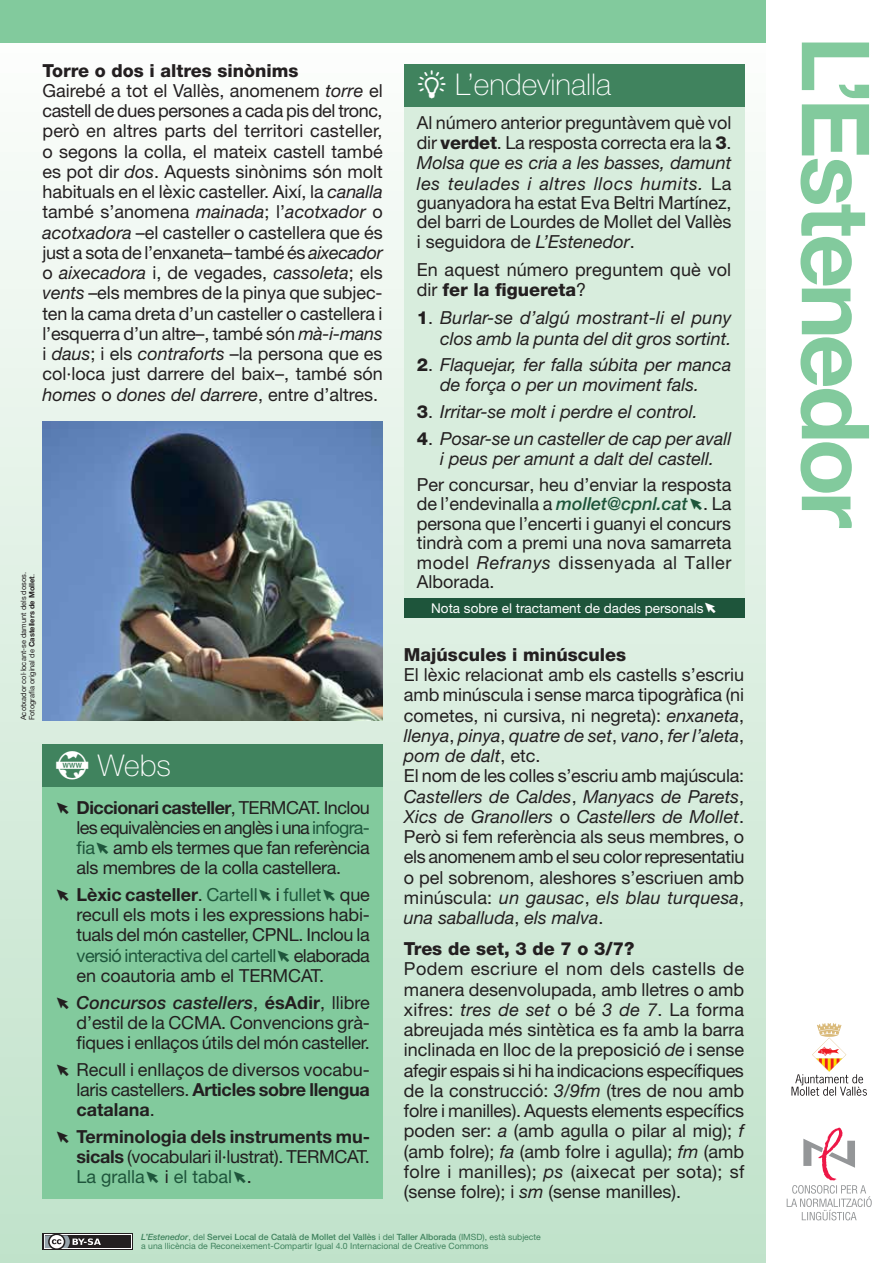
<style>
.page{position:relative;width:893px;height:1263px;background:#fff}
.page>*{position:absolute;margin:0;border:0;box-sizing:border-box;transform-origin:0 0}
.t1{font:100 30px "Helvetica Neue LT Std";color:#fff}
.t2{font:18px/20.2px "Helvetica Neue LT Std";color:#231f20;text-align:justify}
.t3{font:italic 18px/20.2px "Helvetica Neue LT Std";color:#231f20;text-align:center}
.t4{font:700 18px/20.2px "Helvetica Neue LT Std";color:#231f20;text-align:justify}
.t5{font:800 18px "Helvetica Neue LT Std";color:#231f20}
.t6{font:13.5px "Helvetica Neue LT Std";color:#fff}
.t7{font:8.7px/8.7px "Helvetica Neue LT Std";color:#40835e}
.t8{font:7.5px/8.2px "Helvetica Neue LT Std";color:#231f20}
.s1{font-weight:800}
.s2{font-style:italic}
.s3{font-weight:700}
.s4{font-family:"Estenedor";font-weight:400}
.s5{font-family:"Estenedor";font-size:15px}
.s6{color:#1e553b}
.s7{font-family:"Estenedor";font-size:15px;color:#1e553b}
.s8{font-weight:500;font-style:italic}
.s9{font-family:"Estenedor";font-weight:400;font-size:15px}
.s10{font-weight:400}
.s11{font-weight:400;color:#1e553b}
.s12{font-family:"Estenedor";font-weight:400;font-size:15px;color:#1e553b}
.s13{font-weight:800;font-style:normal}
.s14{font-style:normal}
.s15{font-weight:500;font-style:italic;color:#1e553b}
.s16{font-family:"Estenedor"}
.s17{font-weight:500}
</style>
<div class="page">
<div style="left:0;top:9px;width:765px;height:1254px;background:linear-gradient(to bottom,#fcfdfc,#c0e2ca)"></div>
<div style="left:0;top:0;width:765px;height:43px;background:#82ca9d"></div>
<svg style="left:791px;top:1023px;width:76px;height:73px"></svg>
<svg style="left:787px;top:1127px;width:85px;height:93px"></svg>
<div style="left:43px;top:1233px;width:90px;height:17px;background:#fff"></div>
<svg style="left:44px;top:1235px;width:87px;height:13px"></svg>
<div style="left:45px;top:1235px;width:85px;height:13px;background:#231f20"></div>
<svg style="left:45px;top:1233px;width:56px;height:17px"></svg>
<svg style="left:800px;top:43px;width:69px;height:485px"></svg>
<div style="left:404px;top:106px;width:340px;height:492px;background:#d8eddd"></div>
<div style="left:404px;top:64px;width:340px;height:42px;background:#40835e"></div>
<div style="left:404px;top:598px;width:340px;height:20px;background:#1e553b"></div>
<div style="left:43px;top:776px;width:340px;height:423px;background:#82ca9d"></div>
<div style="left:43px;top:744px;width:340px;height:43px;background:#40835e"></div>
<img style="left:43px;top:421px;width:340px;height:300px">
<p class="t2" style="left:43px;top:60px;width:342px;text-align:left"><span class="s1">Torre o dos i altres sinònims<br></span>Gairebé a tot el Vallès, anomenem <span class="s2">torre</span> el castell de dues persones a cada pis del tronc, però en altres parts del territori casteller, o segons la colla, el mateix castell també es pot dir <span class="s2">dos</span>. Aquests sinònims són molt habituals en el lèxic casteller. Així, la <span class="s2">canalla </span>també s’anomena <span class="s2">mainada</span>; l’<span class="s2">acotxador</span> o <span class="s2">acotxadora</span> –el casteller o castellera que és just a sota de l’enxaneta– també és <span class="s2">aixecador </span>o <span class="s2">aixecadora</span> i, de vegades, <span class="s2">cassoleta</span>; els <span class="s2">vents</span> –els membres de la pinya que subjec&shy;ten la cama dreta d’un casteller o castellera i l’esquerra d’un altre–, també són <span class="s2">mà-i-mans </span>i <span class="s2">daus</span>; i els <span class="s2">contraforts</span> –la persona que es col·loca just darrere del baix–, també són <span class="s2">homes</span> o <span class="s2">dones del darrere</span>, entre d’altres.</p>
<p class="t8" style="left:19px;top:720px;width:150px;rotate:-90deg">Acotxador col·locant-se damunt dels dosos.<br>Fotografia original de <span class="s3">Castellers de Mollet</span>.</p>
<h1 class="t1" style="left:55px;top:748px;width:117px"><span class="s4">A</span> Webs</h1>
<p class="t2" style="left:77px;top:797px;width:295px;text-indent:-21px"><span class="s5">a</span> <span class="s3">Diccionari casteller</span>, TERMCAT. Inclou les equivalències en anglès i una <span class="s6">infogra&shy;fia</span><span class="s7">a</span> amb els termes que fan referència als membres de la colla castellera.</p>
<p class="t2" style="left:77px;top:884px;width:295px;text-indent:-21px"><span class="s5">a</span> <span class="s3">Lèxic casteller</span>. <span class="s6">Cartell</span><span class="s7">a</span> i <span class="s6">fullet</span><span class="s7">a</span> que recull els mots i les expressions habi&shy;tuals del món casteller, CPNL. Inclou la <span class="s6">versió interactiva del cartell</span><span class="s7">a</span> elaborada en coautoria amb el TERMCAT.</p>
<p class="t2" style="left:77px;top:992px;width:295px;text-indent:-21px"><span class="s5">a</span> <span class="s8">Concursos castellers</span>, <span class="s3">ésAdir</span>, llibre d’estil de la CCMA. Convencions grà&shy;fiques i enllaços útils del món casteller.</p>
<p class="t2" style="left:77px;top:1059px;width:295px;text-indent:-21px"><span class="s5">a</span> Recull i enllaços de diversos vocabu&shy;laris castellers. <span class="s3">Articles sobre llengua catalana</span>.</p>
<p class="t4" style="left:77px;top:1126px;width:295px;text-indent:-21px"><span class="s9">a</span> Terminologia dels instruments mu&shy;sicals <span class="s10">(vocabulari il·lustrat). TERMCAT.<br></span><span class="s11">La gralla</span><span class="s12">a</span> <span class="s10">i</span> <span class="s11">el tabal</span><span class="s12">a</span><span class="s10">.</span></p>
<h1 class="t1" style="left:417px;top:67px;width:196px"><span class="s4">d</span> L’endevinalla</h1>
<p class="t2" style="left:417px;top:112px;width:316px;line-height:19.8px">Al número anterior preguntàvem què vol dir <span class="s1">verdet</span>. La resposta correcta era la <span class="s1">3</span>.<br><span class="s2">Molsa que es cria a les basses, damunt les teulades i altres llocs humits.</span> La guanyadora ha estat Eva Beltri Martínez, del barri de Lourdes de Mollet del Vallès i seguidora de <span class="s2">L’Estenedor</span>.</p>
<p class="t2" style="left:417px;top:260px;width:316px;line-height:19.5px">En aquest número preguntem què vol dir <span class="s1">fer la figuereta</span>?</p>
<p class="t3" style="left:417px;top:307px;width:316px;text-align:right"><span class="s13">1</span><span class="s14">.</span> Burlar-se d’algú mostrant-li el puny clos amb la punta del dit gros sortint.</p>
<p class="t3" style="left:417px;top:354px;width:316px"><span class="s13">2</span><span class="s14">.</span> Flaquejar, fer falla súbita per manca de força o per un moviment fals.</p>
<p class="t3" style="left:417px;top:401px;width:283px"><span class="s13">3</span><span class="s14">.</span> Irritar-se molt i perdre el control.</p>
<p class="t3" style="left:417px;top:428px;width:316px"><span class="s13">4</span><span class="s14">.</span> Posar-se un casteller de cap per avall i peus per amunt a dalt del castell.</p>
<p class="t2" style="left:417px;top:474px;width:316px;line-height:19.5px">Per concursar, heu d’enviar la resposta de l’endevinalla a <span class="s15">mollet@cpnl.cat</span><span class="s7">a</span>. La persona que l’encerti i guanyi el concurs tindrà com a premi una nova samarreta model <span class="s2">Refranys</span> dissenyada al Taller Alborada.</p>
<p class="t6" style="left:431px;top:600px;width:287px">Nota sobre el tractament de dades personals<span class="s16">a</span></p>
<p class="t5" style="left:404px;top:644px;width:224px">Majúscules i minúscules</p>
<p class="t2" style="left:404px;top:664px;width:342px;text-align:left">El lèxic relacionat amb els castells s’escriu amb minúscula i sense marca tipogràfica (ni cometes, ni cursiva, ni negreta): <span class="s2">enxaneta</span>, <span class="s2">llenya</span>, <span class="s2">pinya</span>, <span class="s2">quatre de set</span>, <span class="s2">vano</span>, <span class="s2">fer l’aleta</span>, <span class="s2">pom de dalt</span>, etc.<br>El nom de les colles s’escriu amb majúscula:<br><span class="s2">Castellers de Caldes</span>, <span class="s2">Manyacs de Parets</span>, <span class="s2">Xics de Granollers</span> o <span class="s2">Castellers de Mollet</span>.<br>Però si fem referència als seus membres, o els anomenem amb el seu color representatiu o pel sobrenom, aleshores s’escriuen amb minúscula: <span class="s2">un gausac</span>, <span class="s2">els blau turquesa</span>, <span class="s2">una saballuda</span>, <span class="s2">els malva</span>.</p>
<p class="t5" style="left:404px;top:938px;width:232px">Tres de set, 3 de 7 o 3/7?</p>
<p class="t2" style="left:404px;top:958px;width:342px">Podem escriure el nom dels castells de manera desenvolupada, amb lletres o amb xifres: <span class="s2">tres de set</span> o bé <span class="s2">3 de 7</span>. La forma abreujada més sintètica es fa amb la barra inclinada en lloc de la preposició <span class="s2">de</span> i sense afegir espais si hi ha indicacions específiques de la construcció: <span class="s2">3/9fm</span> (tres de nou amb folre i manilles). Aquests elements específics poden ser: <span class="s2">a</span> (amb agulla o pilar al mig); <span class="s2">f </span>(amb folre); <span class="s2">fa</span> (amb folre i agulla); <span class="s2">fm</span> (amb folre i manilles); <span class="s2">ps</span> (aixecat per sota); sf (sense folre); i <span class="s2">sm</span> (sense manilles).</p>
<p class="t7" style="left:141px;top:1233px;width:401px"><span class="s8">L’Estenedor</span>, del <span class="s17">Servei Local de Català de Mollet del Vallès</span> i del <span class="s17">Taller Alborada</span> (IMSD), està subjecte a una llicència de Reconeixement-Compartir Igual 4.0 Internacional de Creative Commons</p>
</div>
